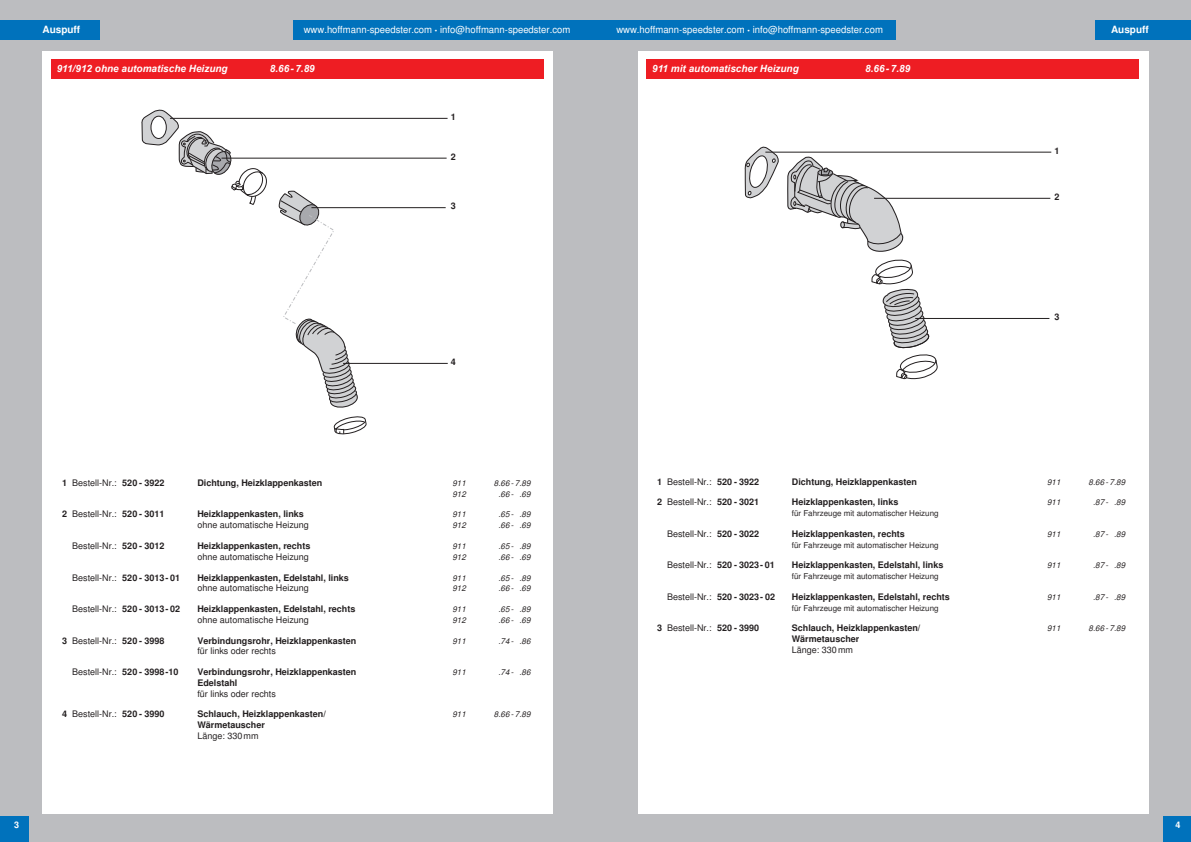
<style>
.page{position:relative;width:1191px;height:842px;background:#fff}
.page>*{position:absolute;margin:0;border:0;box-sizing:border-box;transform-origin:0 0}
.t1{font:italic 700 10px "Arial";color:#fff}
.t2{font:700 10px "Helvetica";color:#fff}
.t3{font:9.8px "Helvetica";color:#fff}
.t4{font:9px "Helvetica";color:#231f20}
.t5{font:700 9px "Helvetica";color:#231f20}
.t6{font:700 9px "Helvetica";color:#fff}
.t7{font:italic 8px "Helvetica";color:#231f20}
.t8{font:8px "Helvetica";color:#231f20}
.s1{font-size:7px}
.s2{font-weight:700}
</style>
<div class="page">
<div style="left:0;top:0;width:595px;height:842px;background:#bcbdc0"></div>
<div style="left:293px;top:20px;width:302px;height:20px;background:#0072bc"></div>
<div style="left:0;top:816px;width:28px;height:26px;background:#0072bc"></div>
<div style="left:0;top:20px;width:99px;height:20px;background:#0072bc"></div>
<div style="left:595px;top:0;width:596px;height:842px;background:#bcbdc0"></div>
<div style="left:595px;top:20px;width:301px;height:20px;background:#0072bc"></div>
<div style="left:1163px;top:816px;width:28px;height:26px;background:#0072bc"></div>
<div style="left:1095px;top:20px;width:96px;height:20px;background:#0072bc"></div>
<div style="left:43px;top:51px;width:510px;height:763px;background:#fff"></div>
<div style="left:51px;top:60px;width:492px;height:19px;background:#ee1d23"></div>
<div style="left:638px;top:51px;width:510px;height:763px;background:#fff"></div>
<div style="left:646px;top:60px;width:492px;height:19px;background:#ee1d23"></div>
<svg style="left:744px;top:146px;width:35px;height:52px"></svg>
<svg style="left:786px;top:151px;width:152px;height:229px"></svg>
<hr style="left:765px;top:152px;width:286px;height:1px;background:#231f20">
<hr style="left:874px;top:198px;width:176px;height:1px;background:#231f20">
<hr style="left:915px;top:318px;width:134px;height:1px;background:#231f20">
<svg style="left:141px;top:109px;width:128px;height:95px"></svg>
<svg style="left:278px;top:190px;width:80px;height:218px"></svg>
<svg style="left:333px;top:416px;width:34px;height:19px"></svg>
<hr style="left:170px;top:118px;width:277px;height:1px;background:#231f20">
<hr style="left:221px;top:158px;width:225px;height:1px;background:#231f20">
<hr style="left:311px;top:207px;width:135px;height:1px;background:#231f20">
<hr style="left:343px;top:363px;width:105px;height:1px;background:#231f20">
<p class="t2" style="left:43px;top:24px;width:39px">Auspuff</p>
<p class="t3" style="left:304px;top:24px;width:268px">www.hoffmann-speedster.com <span class="s1">•</span> info@hoffmann-speedster.com</p>
<p class="t1" style="left:57px;top:62px;width:172px">911/912 ohne automatische Heizung</p>
<p class="t1" style="left:270px;top:62px;width:46px">8.66- 7.89</p>
<p class="t5" style="left:451px;top:111px;width:7px">1</p>
<p class="t5" style="left:451px;top:151px;width:7px">2</p>
<p class="t5" style="left:451px;top:201px;width:7px">3</p>
<p class="t5" style="left:451px;top:356px;width:7px">4</p>
<p class="t6" style="left:14px;top:819px;width:7px">3</p>
<p class="t4" style="left:62px;top:477px;width:104px"><span class="s2">1</span> Bestell-Nr.: <span class="s2">520 - 3922</span></p>
<p class="t5" style="left:197px;top:477px;width:127px">Dichtung, Heizklappenkasten</p>
<p class="t7" style="left:452px;top:478px;width:15px">911</p>
<p class="t7" style="left:494px;top:478px;width:38px">8.66 - 7.89</p>
<p class="t7" style="left:452px;top:489px;width:15px">912</p>
<p class="t7" style="left:498px;top:489px;width:34px">.66 - .69</p>
<p class="t4" style="left:62px;top:509px;width:104px"><span class="s2">2</span> Bestell-Nr.: <span class="s2">520 - 3011</span></p>
<p class="t5" style="left:197px;top:509px;width:108px">Heizklappenkasten, links</p>
<p class="t7" style="left:452px;top:510px;width:15px">911</p>
<p class="t7" style="left:498px;top:510px;width:34px">.65 - .89</p>
<p class="t4" style="left:197px;top:520px;width:113px">ohne automatische Heizung</p>
<p class="t7" style="left:452px;top:521px;width:15px">912</p>
<p class="t7" style="left:498px;top:521px;width:34px">.66 - .69</p>
<p class="t4" style="left:72px;top:540px;width:94px">Bestell-Nr.: <span class="s2">520 - 3012</span></p>
<p class="t5" style="left:197px;top:540px;width:115px">Heizklappenkasten, rechts</p>
<p class="t7" style="left:452px;top:541px;width:15px">911</p>
<p class="t7" style="left:498px;top:541px;width:34px">.65 - .89</p>
<p class="t4" style="left:197px;top:551px;width:113px">ohne automatische Heizung</p>
<p class="t7" style="left:452px;top:552px;width:15px">912</p>
<p class="t7" style="left:498px;top:552px;width:34px">.66 - .69</p>
<p class="t4" style="left:72px;top:572px;width:109px">Bestell-Nr.: <span class="s2">520 - 3013- 01</span></p>
<p class="t5" style="left:197px;top:572px;width:153px">Heizklappenkasten, Edelstahl, links</p>
<p class="t7" style="left:452px;top:573px;width:15px">911</p>
<p class="t7" style="left:498px;top:573px;width:34px">.65 - .89</p>
<p class="t4" style="left:197px;top:583px;width:113px">ohne automatische Heizung</p>
<p class="t7" style="left:452px;top:584px;width:15px">912</p>
<p class="t7" style="left:498px;top:584px;width:34px">.66 - .69</p>
<p class="t4" style="left:72px;top:603px;width:109px">Bestell-Nr.: <span class="s2">520 - 3013- 02</span></p>
<p class="t5" style="left:197px;top:603px;width:160px">Heizklappenkasten, Edelstahl, rechts</p>
<p class="t7" style="left:452px;top:604px;width:15px">911</p>
<p class="t7" style="left:498px;top:604px;width:34px">.65 - .89</p>
<p class="t4" style="left:197px;top:614px;width:113px">ohne automatische Heizung</p>
<p class="t7" style="left:452px;top:615px;width:15px">912</p>
<p class="t7" style="left:498px;top:615px;width:34px">.66 - .69</p>
<p class="t4" style="left:62px;top:635px;width:104px"><span class="s2">3</span> Bestell-Nr.: <span class="s2">520 - 3998</span></p>
<p class="t5" style="left:197px;top:635px;width:161px">Verbindungsrohr, Heizklappenkasten</p>
<p class="t7" style="left:452px;top:636px;width:15px">911</p>
<p class="t7" style="left:498px;top:636px;width:34px">.74 - .86</p>
<p class="t4" style="left:197px;top:646px;width:80px">für links oder rechts</p>
<p class="t4" style="left:72px;top:667px;width:108px">Bestell-Nr.: <span class="s2">520 - 3998-10</span></p>
<p class="t5" style="left:197px;top:667px;width:161px">Verbindungsrohr, Heizklappenkasten</p>
<p class="t7" style="left:452px;top:667px;width:15px">911</p>
<p class="t7" style="left:498px;top:667px;width:34px">.74 - .86</p>
<p class="t5" style="left:197px;top:677px;width:42px">Edelstahl</p>
<p class="t4" style="left:197px;top:688px;width:80px">für links oder rechts</p>
<p class="t4" style="left:62px;top:709px;width:104px"><span class="s2">4</span> Bestell-Nr.: <span class="s2">520 - 3990</span></p>
<p class="t5" style="left:197px;top:709px;width:130px">Schlauch, Heizklappenkasten/</p>
<p class="t7" style="left:452px;top:710px;width:15px">911</p>
<p class="t7" style="left:494px;top:710px;width:38px">8.66 - 7.89</p>
<p class="t5" style="left:197px;top:720px;width:69px">Wärmetauscher</p>
<p class="t4" style="left:197px;top:730px;width:63px">Länge: 330mm</p>
<p class="t3" style="left:616px;top:24px;width:268px">www.hoffmann-speedster.com <span class="s1">•</span> info@hoffmann-speedster.com</p>
<p class="t2" style="left:1111px;top:24px;width:39px">Auspuff</p>
<p class="t1" style="left:652px;top:62px;width:148px">911 mit automatischer Heizung</p>
<p class="t1" style="left:865px;top:62px;width:47px">8.66- 7.89</p>
<p class="t5" style="left:1054px;top:145px;width:7px">1</p>
<p class="t5" style="left:1054px;top:191px;width:7px">2</p>
<p class="t5" style="left:1054px;top:312px;width:7px">3</p>
<p class="t4" style="left:657px;top:476px;width:104px"><span class="s2">1</span> Bestell-Nr.: <span class="s2">520 - 3922</span></p>
<p class="t5" style="left:792px;top:476px;width:127px">Dichtung, Heizklappenkasten</p>
<p class="t7" style="left:1047px;top:477px;width:15px">911</p>
<p class="t7" style="left:1088px;top:477px;width:38px">8.66 - 7.89</p>
<p class="t4" style="left:657px;top:497px;width:104px"><span class="s2">2</span> Bestell-Nr.: <span class="s2">520 - 3021</span></p>
<p class="t5" style="left:792px;top:497px;width:108px">Heizklappenkasten, links</p>
<p class="t7" style="left:1047px;top:498px;width:15px">911</p>
<p class="t7" style="left:1093px;top:498px;width:34px">.87 - .89</p>
<p class="t8" style="left:792px;top:508px;width:148px">für Fahrzeuge mit automatischer Heizung</p>
<p class="t4" style="left:667px;top:528px;width:94px">Bestell-Nr.: <span class="s2">520 - 3022</span></p>
<p class="t5" style="left:792px;top:528px;width:115px">Heizklappenkasten, rechts</p>
<p class="t7" style="left:1047px;top:529px;width:15px">911</p>
<p class="t7" style="left:1093px;top:529px;width:34px">.87 - .89</p>
<p class="t8" style="left:792px;top:540px;width:148px">für Fahrzeuge mit automatischer Heizung</p>
<p class="t4" style="left:667px;top:560px;width:109px">Bestell-Nr.: <span class="s2">520 - 3023- 01</span></p>
<p class="t5" style="left:792px;top:560px;width:153px">Heizklappenkasten, Edelstahl, links</p>
<p class="t7" style="left:1047px;top:561px;width:15px">911</p>
<p class="t7" style="left:1093px;top:561px;width:34px">.87 - .89</p>
<p class="t8" style="left:792px;top:571px;width:148px">für Fahrzeuge mit automatischer Heizung</p>
<p class="t4" style="left:667px;top:591px;width:110px">Bestell-Nr.: <span class="s2">520 - 3023- 02</span></p>
<p class="t5" style="left:792px;top:591px;width:160px">Heizklappenkasten, Edelstahl, rechts</p>
<p class="t7" style="left:1047px;top:592px;width:15px">911</p>
<p class="t7" style="left:1093px;top:592px;width:34px">.87 - .89</p>
<p class="t8" style="left:792px;top:603px;width:148px">für Fahrzeuge mit automatischer Heizung</p>
<p class="t4" style="left:657px;top:623px;width:104px"><span class="s2">3</span> Bestell-Nr.: <span class="s2">520 - 3990</span></p>
<p class="t5" style="left:792px;top:623px;width:130px">Schlauch, Heizklappenkasten/</p>
<p class="t7" style="left:1047px;top:624px;width:15px">911</p>
<p class="t7" style="left:1088px;top:624px;width:38px">8.66 - 7.89</p>
<p class="t5" style="left:792px;top:634px;width:69px">Wärmetauscher</p>
<p class="t4" style="left:792px;top:644px;width:63px">Länge: 330mm</p>
<p class="t6" style="left:1175px;top:819px;width:7px">4</p>
</div>
